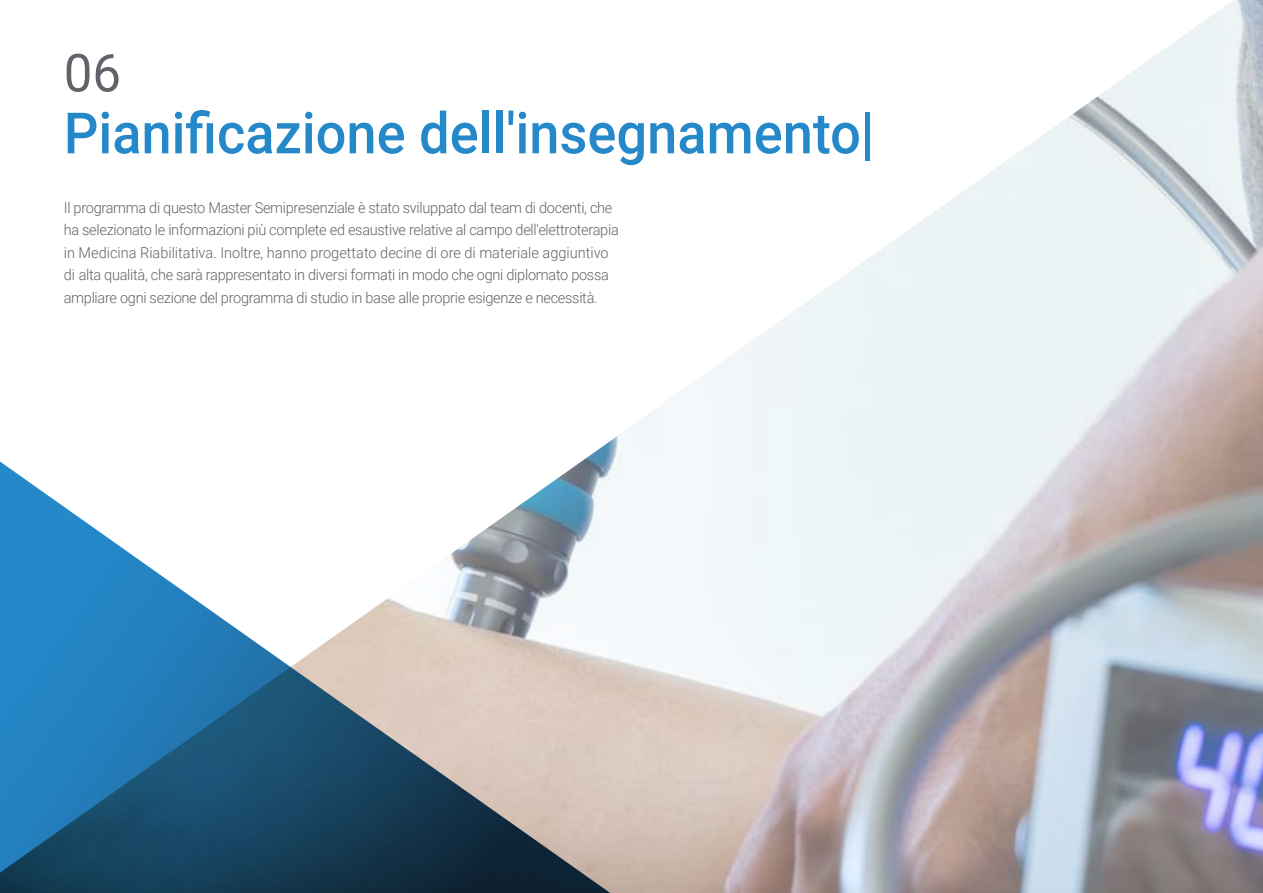
<style>
.page{position:relative;width:1263px;height:893px;background:#fff}
.page>*{position:absolute;margin:0;border:0;box-sizing:border-box;transform-origin:0 0}
.t1{font:500 57px "Roboto";color:#2488c9;scale:.95 1}
.t2{font:52.5px "Roboto";color:#61646a}
.t3{font:300 15px/22.5px "Roboto";letter-spacing:-.02em;color:#61646a}
</style>
<div class="page">
<img style="left:603px;top:0;width:660px;height:893px">
<svg style="left:0;top:446px;width:640px;height:447px"></svg>
<h2 class="t2" style="left:64px;top:36px;width:59px">06</h2>
<h1 class="t1" style="left:64px;top:93px;width:855px">Pianificazione dell'insegnamento|</h1>
<p class="t3" style="left:64px;top:196px;width:556px">Il programma di questo Master Semipresenziale è stato sviluppato dal team di docenti, che ha selezionato le informazioni più complete ed esaustive relative al campo dell'elettroterapia in Medicina Riabilitativa. Inoltre, hanno progettato decine di ore di materiale aggiuntivo di alta qualità, che sarà rappresentato in diversi formati in modo che ogni diplomato possa ampliare ogni sezione del programma di studio in base alle proprie esigenze e necessità.</p>
</div>
